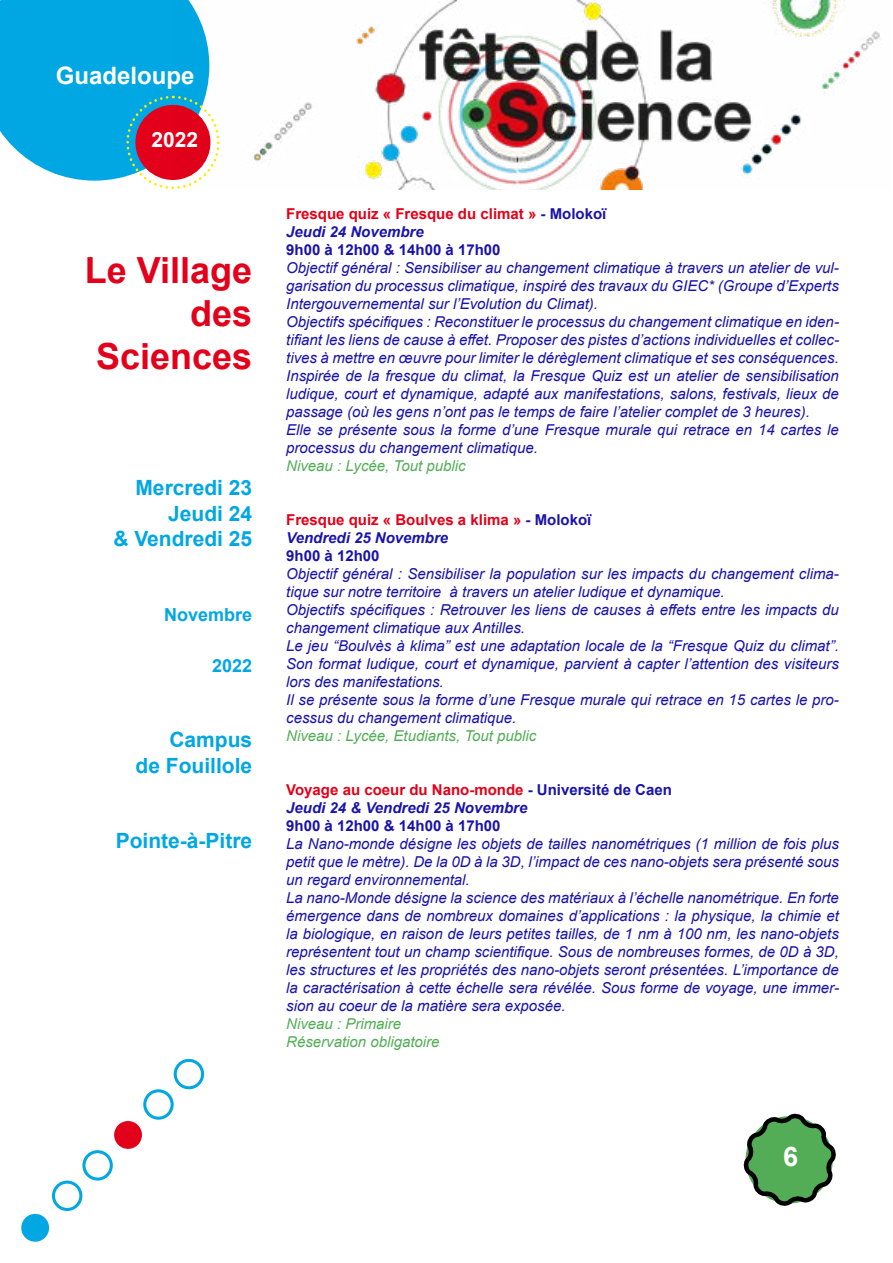
<style>
.page{position:relative;width:893px;height:1263px;background:#fff}
.page>*{position:absolute;margin:0;border:0;box-sizing:border-box;transform-origin:0 0}
.t1{font:700 36px/43.2px "Arial";color:#e2001a;text-align:right}
.t2{font:700 27px "Arial";color:#fff}
.t3{font:700 24px "Arial";color:#fff}
.t4{font:700 21px/25.2px "Arial";color:#00a7e3;text-align:right}
.t5{font:700 21px "Arial";color:#fff}
.t6{font:700 18px "Arial";color:#00a7e3}
.t7{font:italic 15px/18px "Arial";color:#1a13aa}
.t8{font:700 15px/18px "Arial";color:#e2001a}
.t9{font:italic 15px/18px "Arial";color:#53ad57}
.t10{font:italic 700 15px/18px "Arial";color:#1a13aa}
.t11{font:700 15px "Arial";color:#1a13aa}
.s1{color:#1a13aa}
.s2{font-style:italic;color:#1a13aa}
.s3{font-style:normal;color:#e2001a}
.s4{font-style:normal}
</style>
<div class="page">
<div style="left:21px;top:1214px;width:28px;height:28px;background:#00a7e3;border-radius:50%"></div>
<svg style="left:52px;top:1058px;width:153px;height:153px"></svg>
<svg style="left:744px;top:1114px;width:91px;height:92px"></svg>
<svg style="left:0;top:0;width:189px;height:189px;background:#29a3d6"></svg>
<img style="left:175px;top:1px;width:705px;height:188px">
<h3 class="t3" style="left:56px;top:59px;width:140px">Guadeloupe</h3>
<h3 class="t5" style="left:152px;top:125px;width:48px">2022</h3>
<h1 class="t1" style="left:85px;top:249px;width:169px">Le Village des<br>Sciences</h1>
<h3 class="t4" style="left:113px;top:476px;width:140px">Mercredi 23<br>Jeudi 24<br>&amp; Vendredi 25</h3>
<p class="t6" style="left:164px;top:602px;width:90px">Novembre</p>
<p class="t6" style="left:212px;top:653px;width:42px">2022</p>
<h3 class="t4" style="left:136px;top:728px;width:118px">Campus<br>de Fouillole</h3>
<h3 class="t4" style="left:116px;top:828px;width:138px">Pointe-à-Pitre</h3>
<p class="t8" style="left:286px;top:205px;width:322px">Fresque quiz « Fresque du climat » <span class="s1">- Molokoï<br></span><span class="s2">Jeudi 24 Novembre</span></p>
<p class="t11" style="left:286px;top:239px;width:216px">9h00 à 12h00 &amp; 14h00 à 17h00</p>
<p class="t7" style="left:286px;top:259px;width:554px">Objectif général : Sensibiliser au changement climatique à travers un atelier de vul&shy;garisation du processus climatique, inspiré des travaux du GIEC* (Groupe d’Experts Intergouvernemental sur l’Evolution du Climat).<br>Objectifs spécifiques : Reconstituer le processus du changement climatique en iden&shy;tifiant les liens de cause à effet. Proposer des pistes d’actions individuelles et collec&shy;tives à mettre en œuvre pour limiter le dérèglement climatique et ses conséquences.<br>Inspirée de la fresque du climat, la Fresque Quiz est un atelier de sensibilisation ludique, court et dynamique, adapté aux manifestations, salons, festivals, lieux de passage (où les gens n’ont pas le temps de faire l’atelier complet de 3 heures).<br>Elle se présente sous la forme d’une Fresque murale qui retrace en 14 cartes le processus du changement climatique.</p>
<p class="t9" style="left:286px;top:457px;width:181px">Niveau : Lycée, Tout public</p>
<p class="t8" style="left:286px;top:511px;width:307px">Fresque quiz « Boulves a klima » <span class="s1">- Molokoï<br></span><span class="s2">Vendredi 25 Novembre</span></p>
<p class="t11" style="left:286px;top:545px;width:95px">9h00 à 12h00</p>
<p class="t7" style="left:286px;top:565px;width:554px">Objectif général : Sensibiliser la population sur les impacts du changement clima&shy;tique sur notre territoire à travers un atelier ludique et dynamique.<br>Objectifs spécifiques : Retrouver les liens de causes à effets entre les impacts du changement climatique aux Antilles.<br>Le jeu “Boulvès à klima” est une adaptation locale de la “Fresque Quiz du climat”.<br>Son format ludique, court et dynamique, parvient à capter l’attention des visiteurs lors des manifestations.<br>Il se présente sous la forme d’une Fresque murale qui retrace en 15 cartes le pro&shy;cessus du changement climatique.</p>
<p class="t9" style="left:286px;top:727px;width:252px">Niveau : Lycée, Etudiants, Tout public</p>
<p class="t10" style="left:286px;top:781px;width:387px"><span class="s3">Voyage au coeur du Nano-monde</span> <span class="s4">- Université de Caen<br></span>Jeudi 24 &amp; Vendredi 25 Novembre</p>
<p class="t11" style="left:286px;top:815px;width:216px">9h00 à 12h00 &amp; 14h00 à 17h00</p>
<p class="t7" style="left:286px;top:835px;width:554px">La Nano-monde désigne les objets de tailles nanométriques (1 million de fois plus petit que le mètre). De la 0D à la 3D, l’impact de ces nano-objets sera présenté sous un regard environnemental.<br>La nano-Monde désigne la science des matériaux à l’échelle nanométrique. En forte émergence dans de nombreux domaines d’applications : la physique, la chimie et la biologique, en raison de leurs petites tailles, de 1 nm à 100 nm, les nano-objets représentent tout un champ scientifique. Sous de nombreuses formes, de 0D à 3D, les structures et les propriétés des nano-objets seront présentées. L’importance de la caractérisation à cette échelle sera révélée. Sous forme de voyage, une immer&shy;sion au coeur de la matière sera exposée.</p>
<p class="t9" style="left:286px;top:1015px;width:155px">Niveau : Primaire<br>Réservation obligatoire</p>
<h2 class="t2" style="left:783px;top:1137px;width:17px">6</h2>
</div>
